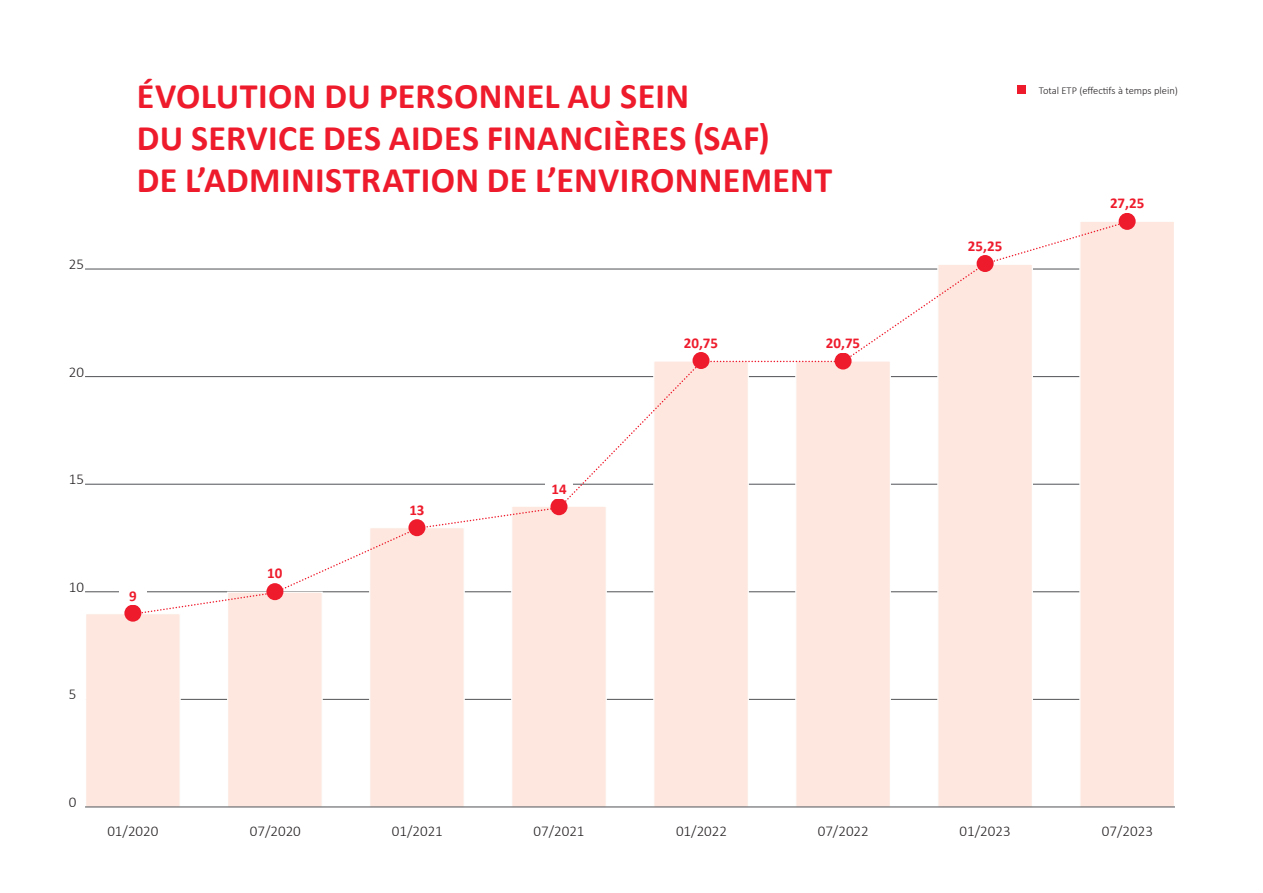
<style>
.page{position:relative;width:1263px;height:893px;background:#fff}
.page>*{position:absolute;margin:0;border:0;box-sizing:border-box;transform-origin:0 0}
.t1{font:700 36px/42px "Calibri";letter-spacing:.01em;color:#ee1b2c}
.t2{font:300 15px "Calibri";color:#231f20}
.t3{font:700 15px "Calibri";color:#ee1b2c}
.t4{font:300 10.5px "Calibri";color:#231f20}
</style>
<div class="page">
<div style="left:1017px;top:85px;width:9px;height:9px;background:#ee1b2c"></div>
<hr style="left:85px;top:484px;width:1090px;height:1px;background:#505255">
<hr style="left:85px;top:376px;width:1090px;height:1px;background:#505255">
<hr style="left:85px;top:269px;width:1090px;height:1px;background:#505255">
<hr style="left:85px;top:699px;width:1090px;height:1px;background:#505255">
<hr style="left:85px;top:591px;width:1090px;height:1px;background:#505255">
<div style="left:85px;top:613px;width:96px;height:195px;background:#fde7df;border:1px solid #fff"></div>
<div style="left:124px;top:605px;width:17px;height:17px;background:#ee1b2c;border-radius:50%"></div>
<div style="left:119px;top:588px;width:28px;height:17px;background:#fff"></div>
<div style="left:511px;top:506px;width:96px;height:302px;background:#fde7df;border:1px solid #fff"></div>
<div style="left:653px;top:360px;width:96px;height:448px;background:#fde7df;border:1px solid #fff"></div>
<div style="left:795px;top:360px;width:96px;height:448px;background:#fde7df;border:1px solid #fff"></div>
<div style="left:369px;top:527px;width:96px;height:281px;background:#fde7df;border:1px solid #fff"></div>
<div style="left:227px;top:592px;width:96px;height:216px;background:#fde7df;border:1px solid #fff"></div>
<div style="left:937px;top:264px;width:96px;height:544px;background:#fde7df;border:1px solid #fff"></div>
<div style="left:1079px;top:221px;width:96px;height:587px;background:#fde7df;border:1px solid #fff"></div>
<div style="left:1119px;top:213px;width:17px;height:17px;background:#ee1b2c;border-radius:50%"></div>
<svg style="left:133px;top:221px;width:995px;height:394px"></svg>
<hr style="left:85px;top:807px;width:1090px;height:1px;background:#505255">
<p class="t2" style="left:69px;top:255px;width:17px">25</p>
<p class="t2" style="left:69px;top:362px;width:17px">20</p>
<p class="t1" style="left:137px;top:74px;width:697px">ÉVOLUTION DU PERSONNEL AU SEIN<br>DU SERVICE DES AIDES FINANCIÈRES (SAF)<br>DE L’ADMINISTRATION DE L’ENVIRONNEMENT</p>
<p class="t3" style="left:684px;top:332px;width:36px">20,75</p>
<p class="t3" style="left:826px;top:333px;width:36px">20,75</p>
<p class="t4" style="left:1039px;top:84px;width:141px">Total ETP (effectifs à temps plein)</p>
<p class="t3" style="left:968px;top:235px;width:36px">25,25</p>
<p class="t3" style="left:1110px;top:193px;width:36px">27,25</p>
<p class="t2" style="left:69px;top:470px;width:17px">15</p>
<p class="t2" style="left:69px;top:578px;width:17px">10</p>
<p class="t2" style="left:69px;top:685px;width:9px">5</p>
<p class="t3" style="left:129px;top:585px;width:9px">9</p>
<p class="t3" style="left:267px;top:563px;width:17px">10</p>
<p class="t3" style="left:409px;top:499px;width:17px">13</p>
<p class="t3" style="left:551px;top:478px;width:17px">14</p>
<p class="t2" style="left:69px;top:793px;width:9px">0</p>
<p class="t2" style="left:107px;top:822px;width:53px">01/2020</p>
<p class="t2" style="left:250px;top:822px;width:53px">07/2020</p>
<p class="t2" style="left:392px;top:822px;width:53px">01/2021</p>
<p class="t2" style="left:533px;top:822px;width:53px">07/2021</p>
<p class="t2" style="left:676px;top:822px;width:53px">01/2022</p>
<p class="t2" style="left:818px;top:822px;width:53px">07/2022</p>
<p class="t2" style="left:960px;top:822px;width:53px">01/2023</p>
<p class="t2" style="left:1102px;top:822px;width:53px">07/2023</p>
</div>
